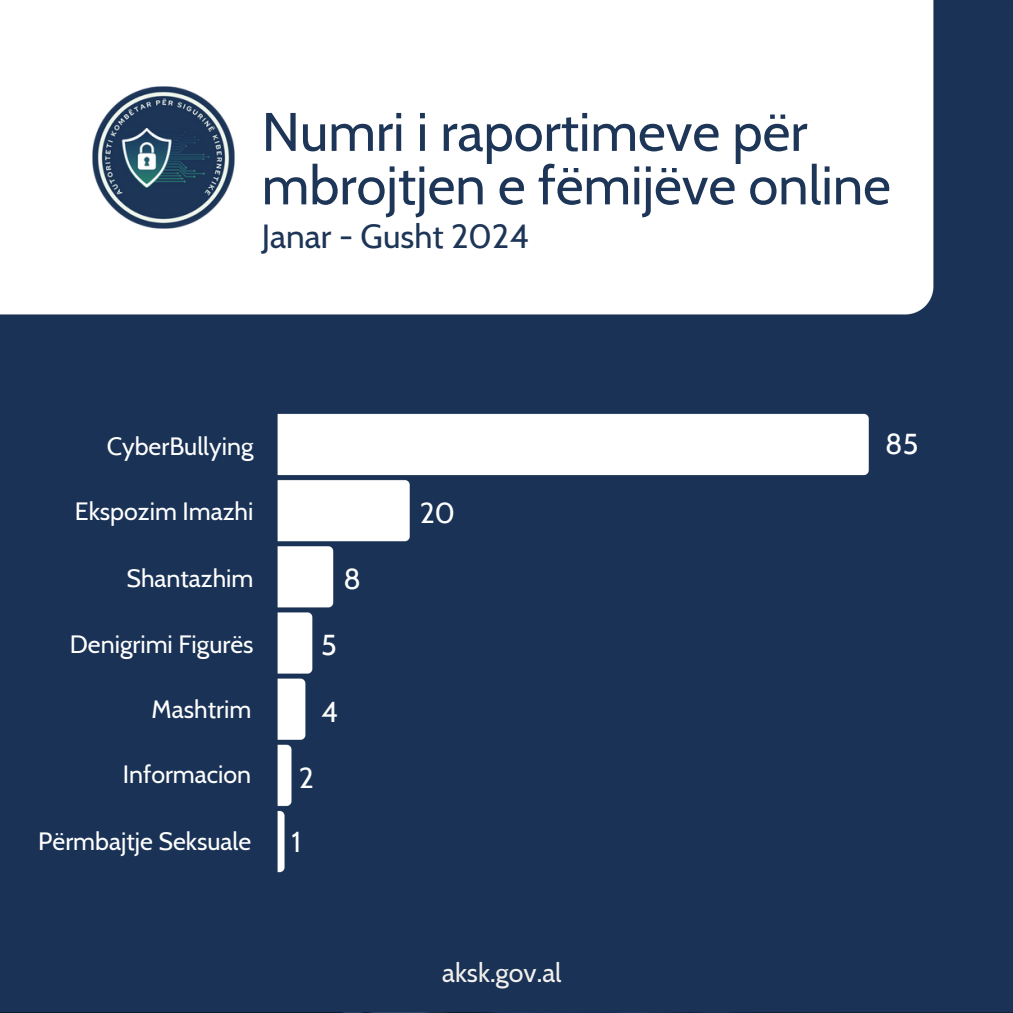
<style>
.page{position:relative;width:1013px;height:1013px;background:#fff}
.page>*{position:absolute;margin:0;border:0;box-sizing:border-box;transform-origin:0 0}
.t1{font:54.25px/53.5px "Cabin";color:#1d3557}
.t2{font:33.38px "Cabin";color:#1d3557}
.t3{font:28.75px "Cabin";color:#fff}
.t4{font:26.75px "Cabin";color:#f2f0ed}
.t5{font:25px "Cabin";color:#fff}
</style>
<div class="page">
<img style="left:0;top:0;width:1012px;height:1012px">
<img style="left:65px;top:59px;width:196px;height:196px">
<p class="t1" style="left:262px;top:105px;width:630px">Numri i raportimeve për mbrojtjen e fëmijëve online</p>
<p class="t2" style="left:262px;top:215px;width:268px">Janar - Gusht 2024</p>
<p class="t5" style="left:107px;top:430px;width:148px">CyberBullying</p>
<p class="t3" style="left:885px;top:426px;width:34px">85</p>
<p class="t5" style="left:75px;top:496px;width:180px">Ekspozim Imazhi</p>
<p class="t3" style="left:420px;top:495px;width:37px">20</p>
<p class="t5" style="left:126px;top:562px;width:129px">Shantazhim</p>
<p class="t3" style="left:343px;top:561px;width:19px">8</p>
<p class="t5" style="left:70px;top:629px;width:185px">Denigrimi Figurës</p>
<h2 class="t5" style="left:151px;top:694px;width:101px">Mashtrim</h2>
<h1 class="t3" style="left:321px;top:627px;width:17px">5</h1>
<h1 class="t3" style="left:321px;top:694px;width:18px">4</h1>
<p class="t5" style="left:123px;top:758px;width:130px">Informacion</p>
<p class="t3" style="left:299px;top:760px;width:17px">2</p>
<p class="t5" style="left:38px;top:825px;width:214px">Përmbajtje Seksuale</p>
<p class="t3" style="left:291px;top:824px;width:11px">1</p>
<p class="t4" style="left:442px;top:955px;width:121px">aksk.gov.al</p>
</div>
